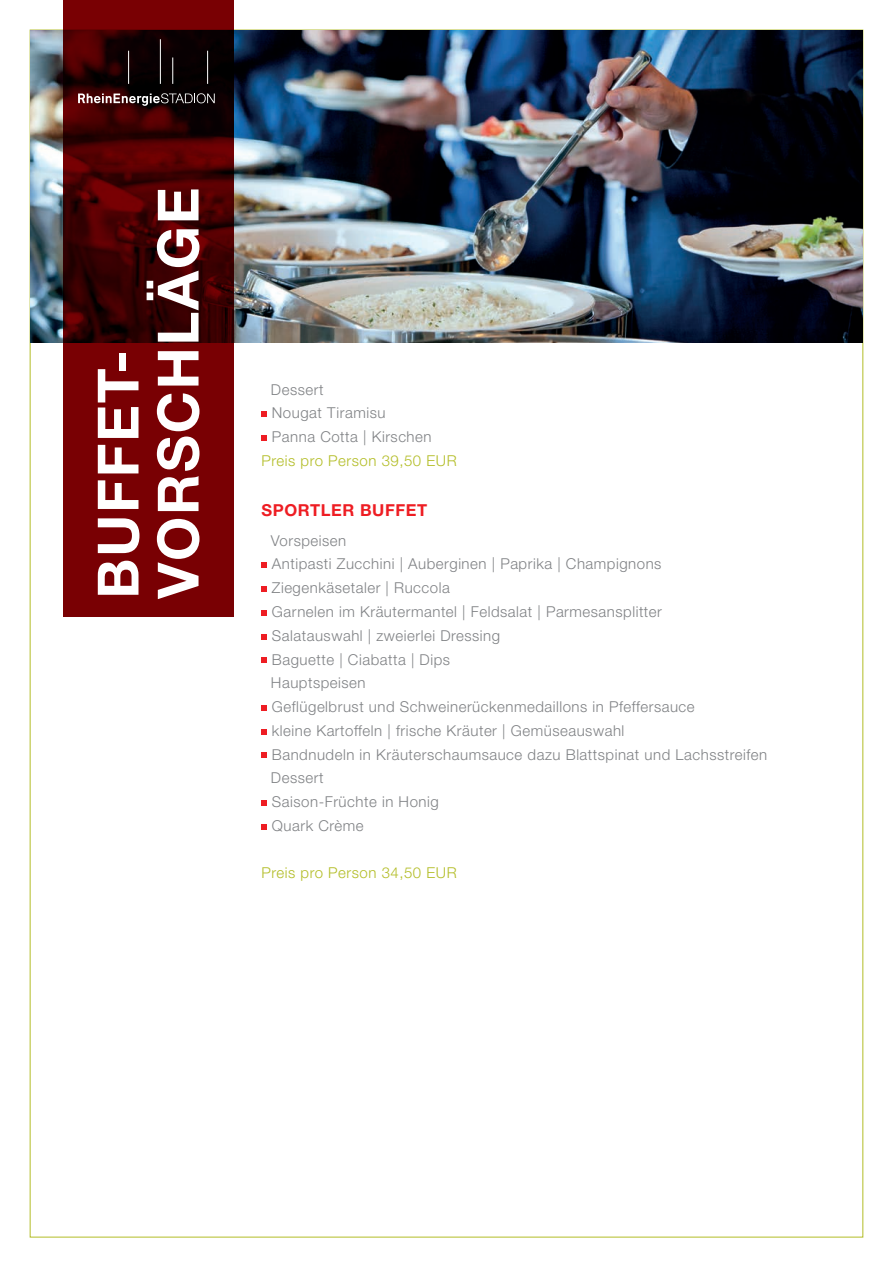
<style>
.page{position:relative;width:893px;height:1263px;background:#fff}
.page>*{position:absolute;margin:0;border:0;box-sizing:border-box;transform-origin:0 0}
.t1{font:700 57px/60px "Helvetica Neue LT Std";letter-spacing:.03em;color:#fff}
.t2{font:700 16.5px "Helvetica Neue LT Std";letter-spacing:.035em;color:#ee1d23}
.t3{font:300 15px/23.7px "Helvetica Neue LT Std";letter-spacing:.035em;color:#808285}
.t4{font:300 15px "Helvetica Neue LT Std";letter-spacing:.035em;color:#b3bd27}
</style>
<div class="page">
<img style="left:31px;top:30px;width:831px;height:312px">
<svg style="left:64px;top:0;width:170px;height:617px;background:#580002"></svg>
<hr style="left:128px;top:51px;width:1px;height:33px;background:#fff">
<hr style="left:207px;top:51px;width:1px;height:33px;background:#fff">
<svg style="left:172px;top:57px;width:1px;height:27px"></svg>
<hr style="left:160px;top:39px;width:1px;height:45px;background:#fff">
<svg style="left:78px;top:93px;width:137px;height:13px;background:#5a4647"></svg>
<svg style="left:262px;top:412px;width:5px;height:5px"></svg>
<svg style="left:262px;top:436px;width:5px;height:5px"></svg>
<svg style="left:262px;top:562px;width:5px;height:6px"></svg>
<svg style="left:262px;top:587px;width:5px;height:5px"></svg>
<svg style="left:262px;top:610px;width:5px;height:5px"></svg>
<svg style="left:262px;top:634px;width:5px;height:5px"></svg>
<svg style="left:262px;top:658px;width:5px;height:5px"></svg>
<svg style="left:262px;top:705px;width:5px;height:5px"></svg>
<svg style="left:262px;top:729px;width:5px;height:5px"></svg>
<svg style="left:262px;top:753px;width:5px;height:5px"></svg>
<svg style="left:262px;top:800px;width:5px;height:5px"></svg>
<svg style="left:262px;top:824px;width:5px;height:5px"></svg>
<h1 class="t1" style="left:87px;top:599px;width:413px;rotate:-90deg">BUFFET-<br>VORSCHLÄGE</h1>
<p class="t3" style="left:271px;top:377px;width:162px">Dessert<br>Nougat Tiramisu<br>Panna Cotta | Kirschen</p>
<p class="t4" style="left:262px;top:451px;width:197px">Preis pro Person 39,50 EUR</p>
<p class="t2" style="left:262px;top:500px;width:167px">SPORTLER BUFFET</p>
<p class="t3" style="left:271px;top:528px;width:498px">Vorspeisen<br>Antipasti Zucchini | Auberginen | Paprika | Champignons Ziegenkäsetaler | Ruccola<br>Garnelen im Kräutermantel | Feldsalat | Parmesansplitter<br>Salatauswahl | zweierlei Dressing<br>Baguette | Ciabatta | Dips<br>Hauptspeisen<br>Geflügelbrust und Schweinerückenmedaillons in Pfeffersauce<br>kleine Kartoffeln | frische Kräuter | Gemüseauswahl<br>Bandnudeln in Kräuterschaumsauce dazu Blattspinat und Lachsstreifen Dessert<br>Saison-Früchte in Honig<br>Quark Crème</p>
<p class="t4" style="left:262px;top:864px;width:197px">Preis pro Person 34,50 EUR</p>
</div>
